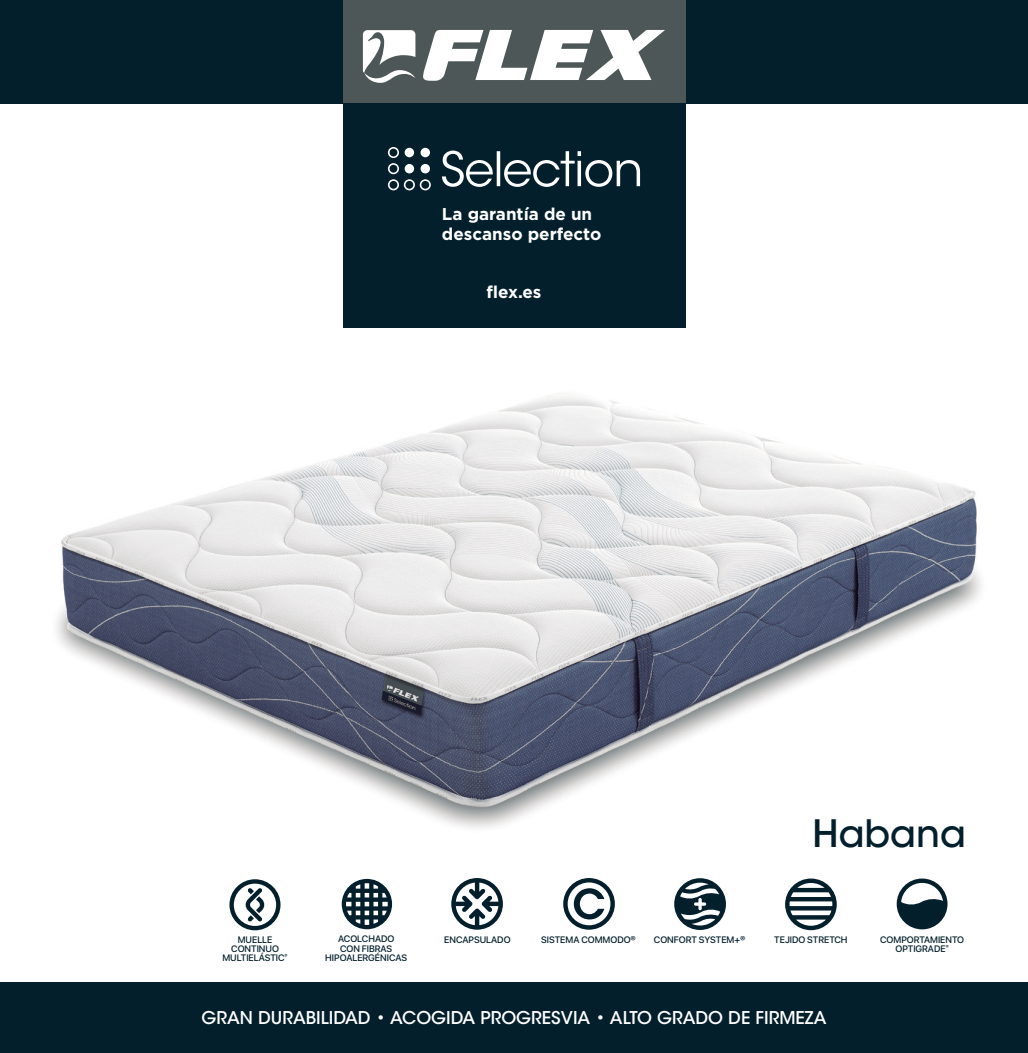
<style>
.page{position:relative;width:1028px;height:1053px;background:#fff}
.page>*{position:absolute;margin:0;border:0;box-sizing:border-box;transform-origin:0 0}
.t1{font:500 37.5px "ITC Avant Garde Std";color:#031f2c}
.t2{font:500 17.5px "ITC Avant Garde Std";color:#fff}
.t3{font:700 17px "Gotham";color:#fff}
.t4{font:500 9.38px/9.4px "SF Pro Display";color:#031f2c;text-align:center}
</style>
<div class="page">
<div style="left:0;top:981px;width:1028px;height:71px;background:#031f2c"></div>
<div style="left:0;top:0;width:1028px;height:103px;background:#031f2c"></div>
<img style="left:56px;top:396px;width:925px;height:432px">
<div style="left:343px;top:0;width:342px;height:104px;background:#4e5758"></div>
<div style="left:343px;top:103px;width:342px;height:225px;background:#031f2c"></div>
<svg style="left:442px;top:150px;width:198px;height:37px"></svg>
<svg style="left:388px;top:147px;width:43px;height:43px"></svg>
<svg style="left:423px;top:30px;width:242px;height:51px"></svg>
<svg style="left:363px;top:30px;width:52px;height:53px"></svg>
<svg style="left:342px;top:878px;width:50px;height:51px"></svg>
<svg style="left:674px;top:878px;width:52px;height:51px"></svg>
<svg style="left:785px;top:878px;width:51px;height:52px"></svg>
<svg style="left:896px;top:878px;width:51px;height:51px"></svg>
<svg style="left:229px;top:879px;width:51px;height:51px"></svg>
<svg style="left:451px;top:878px;width:52px;height:51px"></svg>
<svg style="left:563px;top:878px;width:52px;height:51px"></svg>
<p class="t3" style="left:442px;top:202px;width:152px">La garantía de un</p>
<p class="t3" style="left:442px;top:223px;width:161px">descanso perfecto</p>
<p class="t3" style="left:486px;top:281px;width:56px">flex.es</p>
<p class="t4" style="left:238px;top:934px;width:36px">MUELLE</p>
<p class="t4" style="left:231px;top:944px;width:49px">CONTINUO</p>
<p class="t4" style="left:222px;top:953px;width:67px">MULTIELÁSTIC<sup>®</sup></p>
<p class="t4" style="left:338px;top:934px;width:58px">ACOLCHADO</p>
<p class="t4" style="left:325px;top:943px;width:83px">CON FIBRAS<br>HIPOALERGÉNICAS</p>
<p class="t1" style="left:812px;top:809px;width:155px">Habana</p>
<p class="t4" style="left:444px;top:934px;width:68px">ENCAPSULADO</p>
<p class="t4" style="left:541px;top:934px;width:96px">SISTEMA COMMODO®</p>
<p class="t4" style="left:654px;top:934px;width:93px">CONFORT SYSTEM+®</p>
<p class="t4" style="left:774px;top:934px;width:75px">TEJIDO STRETCH</p>
<p class="t4" style="left:880px;top:934px;width:85px">COMPORTAMIENTO<br>OPTIGRADE<sup>®</sup></p>
<p class="t2" style="left:201px;top:1006px;width:626px">GRAN DURABILIDAD • ACOGIDA PROGRESVIA • ALTO GRADO DE FIRMEZA</p>
</div>
